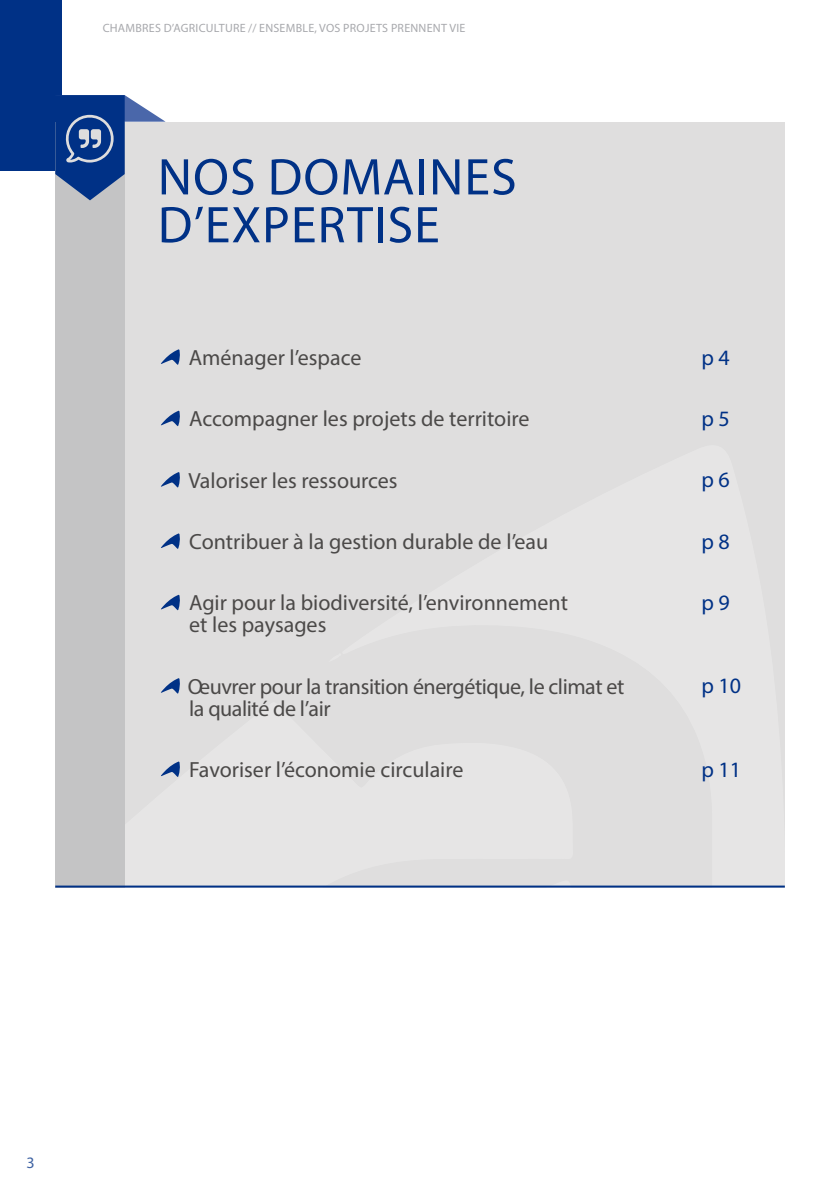
<style>
.page{position:relative;width:840px;height:1191px;background:#fff}
.page>*{position:absolute;margin:0;border:0;box-sizing:border-box;transform-origin:0 0}
.t1{font:52px/47.8px "Myriad Pro";letter-spacing:.02em;color:#003186}
.t2{font:22px/22px "Myriad Pro";color:#4b4948}
.t3{font:22px/22px "Myriad Pro";letter-spacing:-.02em;color:#4b4948}
.t4{font:22px "Myriad Pro";color:#003186}
.t5{font:16px "Myriad Pro";color:#003186}
.t6{font:12px "Myriad Pro";letter-spacing:.02em;color:#a8a9ad}
</style>
<div class="page">
<div style="left:0;top:0;width:61px;height:170px;background:#003186"></div>
<svg style="left:284px;top:887px;width:294px;height:1px"></svg>
<div style="left:55px;top:122px;width:729px;height:765px;background:#dedddd"></div>
<div style="left:55px;top:122px;width:70px;height:765px;background:#c4c4c5"></div>
<svg style="left:161px;top:349px;width:19px;height:16px"></svg>
<svg style="left:161px;top:410px;width:19px;height:16px"></svg>
<svg style="left:161px;top:472px;width:19px;height:15px"></svg>
<svg style="left:161px;top:533px;width:19px;height:16px"></svg>
<svg style="left:161px;top:594px;width:19px;height:16px"></svg>
<svg style="left:161px;top:678px;width:19px;height:15px"></svg>
<svg style="left:161px;top:761px;width:19px;height:16px"></svg>
<svg style="left:55px;top:95px;width:110px;height:105px"></svg>
<hr style="left:55px;top:885px;width:729px;height:2px;background:#003186">
<p class="t6" style="left:103px;top:21px;width:364px">CHAMBRES D’AGRICULTURE // ENSEMBLE, VOS PROJETS PRENNENT VIE</p>
<p class="t1" style="left:158px;top:152px;width:360px">NOS DOMAINES<br>D’EXPERTISE</p>
<p class="t2" style="left:189px;top:346px;width:174px">Aménager l’espace</p>
<p class="t4" style="left:701px;top:343px;width:30px">p 4</p>
<p class="t2" style="left:189px;top:407px;width:341px">Accompagner les projets de territoire</p>
<p class="t4" style="left:701px;top:405px;width:30px">p 5</p>
<p class="t2" style="left:188px;top:469px;width:211px">Valoriser les ressources</p>
<p class="t4" style="left:701px;top:466px;width:30px">p 6</p>
<p class="t2" style="left:189px;top:530px;width:360px">Contribuer à la gestion durable de l’eau</p>
<p class="t4" style="left:701px;top:527px;width:30px">p 8</p>
<p class="t2" style="left:189px;top:591px;width:380px">Agir pour la biodiversité, l’environnement et les paysages</p>
<p class="t4" style="left:701px;top:589px;width:30px">p 9</p>
<p class="t3" style="left:188px;top:675px;width:438px">Oeuvrer pour la transition énergétique, le climat et la qualité de l’air</p>
<p class="t4" style="left:701px;top:672px;width:41px">p 10</p>
<p class="t2" style="left:189px;top:758px;width:275px">Favoriser l’économie circulaire</p>
<p class="t4" style="left:701px;top:755px;width:41px">p 11</p>
<p class="t5" style="left:27px;top:1152px;width:10px">3</p>
</div>
